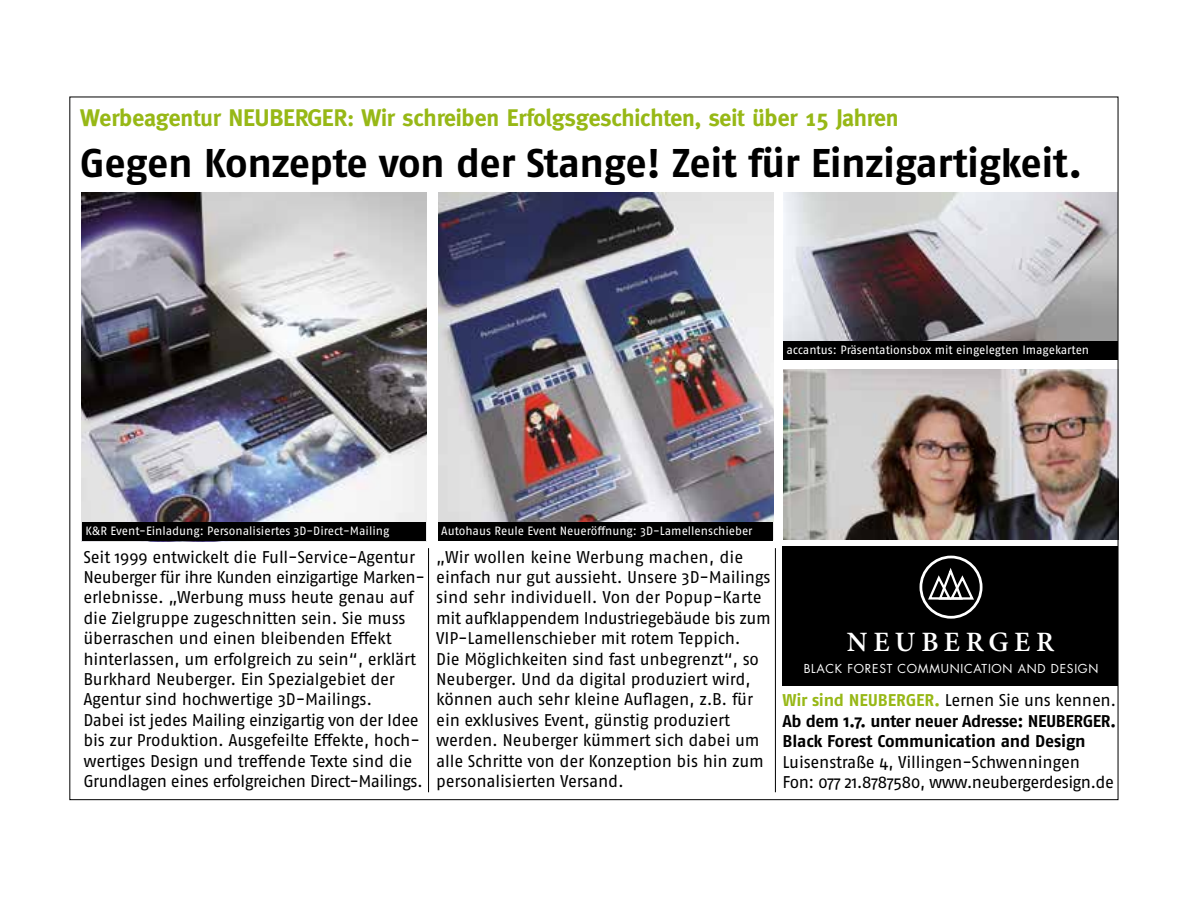
<style>
.page{position:relative;width:1191px;height:908px;background:#fff}
.page>*{position:absolute;margin:0;border:0;box-sizing:border-box;transform-origin:0 0}
.t1{font:700 40px "Fago OT";letter-spacing:-.015em;color:#000}
.t2{font:600 28px "Minion Pro";letter-spacing:.195em;color:#fff}
.t3{font:700 24px "Meta";letter-spacing:-.01em;color:#97b816}
.t4{font:17px/20.4px "Fago OT";letter-spacing:-.015em;color:#000}
.t5{font:700 17px/20.4px "Fago OT";letter-spacing:-.015em;color:#000;text-align:justify}
.t6{font:12px "Fago OT";letter-spacing:-.005em;color:#fff}
.t7{font:12px "Futura LT";letter-spacing:.06em;color:#fff}
.s1{color:#97b816}
.s2{font-weight:400}
</style>
<div class="page">
<img style="left:783px;top:192px;width:333px;height:149px">
<img style="left:783px;top:369px;width:333px;height:170px">
<img style="left:82px;top:192px;width:344px;height:348px">
<img style="left:438px;top:192px;width:335px;height:330px">
<div style="left:782px;top:545px;width:335px;height:140px;background:#000"></div>
<div style="left:919px;top:555px;width:63px;height:63px;border:3px solid #fff;border-radius:50%"></div>
<svg style="left:926px;top:564px;width:49px;height:36px"></svg>
<hr style="left:428px;top:548px;width:1px;height:243px;background:#000">
<hr style="left:775px;top:548px;width:1px;height:243px;background:#000">
<div style="left:83px;top:522px;width:343px;height:18px;background:#000"></div>
<div style="left:438px;top:522px;width:335px;height:18px;background:#000"></div>
<div style="left:783px;top:341px;width:334px;height:19px;background:#000"></div>
<h3 class="t3" style="left:80px;top:104px;width:820px">Werbeagentur NEUBERGER: Wir schreiben Erfolgsgeschichten, seit über 15 Jahren</h3>
<h1 class="t1" style="left:80px;top:138px;width:1004px">Gegen Konzepte von der Stange! Zeit für Einzigartigkeit.</h1>
<p class="t6" style="left:786px;top:342px;width:304px">accantus: Präsentationsbox mit eingelegten Imagekarten</p>
<p class="t6" style="left:85px;top:523px;width:305px">K&amp;R Event-Einladung: Personalisiertes 3D-Direct-Mailing</p>
<p class="t6" style="left:441px;top:523px;width:313px">Autohaus Reule Event Neueröffnung: 3D-Lamellenschieber</p>
<p class="t4" style="left:83px;top:546px;width:343px">Seit 1999 entwickelt die Full-Service-Agentur Neuberger für ihre Kunden einzigartige Marken&shy;erlebnisse. „Werbung muss heute genau auf die Zielgruppe zugeschnitten sein. Sie muss überraschen und einen bleibenden Effekt hinterlassen, um erfolgreich zu sein“, erklärt Burkhard Neuberger. Ein Spezialgebiet der Agentur sind hochwertige 3D-Mailings.<br>Dabei ist jedes Mailing einzigartig von der Idee bis zur Produktion. Ausgefeilte Effekte, hoch&shy;wertiges Design und treffende Texte sind die Grundlagen eines erfolgreichen Direct-Mailings.</p>
<p class="t4" style="left:436px;top:546px;width:336px">„Wir wollen keine Werbung machen, die einfach nur gut aussieht. Unsere 3D-Mailings sind sehr individuell. Von der Popup-Karte mit aufklappendem Industriegebäude bis zum VIP-Lamellenschieber mit rotem Teppich.<br>Die Möglichkeiten sind fast unbegrenzt“, so Neuberger. Und da digital produziert wird, können auch sehr kleine Auflagen, z.B. für ein exklusives Event, günstig produziert werden. Neuberger kümmert sich dabei um alle Schritte von der Konzeption bis hin zum personalisierten Versand.</p>
<h2 class="t2" style="left:846px;top:622px;width:209px">NEUBERGER</h2>
<p class="t7" style="left:803px;top:661px;width:296px">BLACK FOREST COMMUNICATION AND DESIGN</p>
<p class="t5" style="left:782px;top:690px;width:335px"><span class="s1">Wir sind NEUBERGER.</span> <span class="s2">Lernen Sie uns kennen.<br></span>Ab dem 1.7. unter neuer Adresse: NEUBERGER.<br>Black Forest Communication and Design</p>
<p class="t4" style="left:782px;top:751px;width:333px">Luisenstraße 4, Villingen-Schwenningen<br>Fon: 077 21.8787580, www.neubergerdesign.de</p>
</div>
